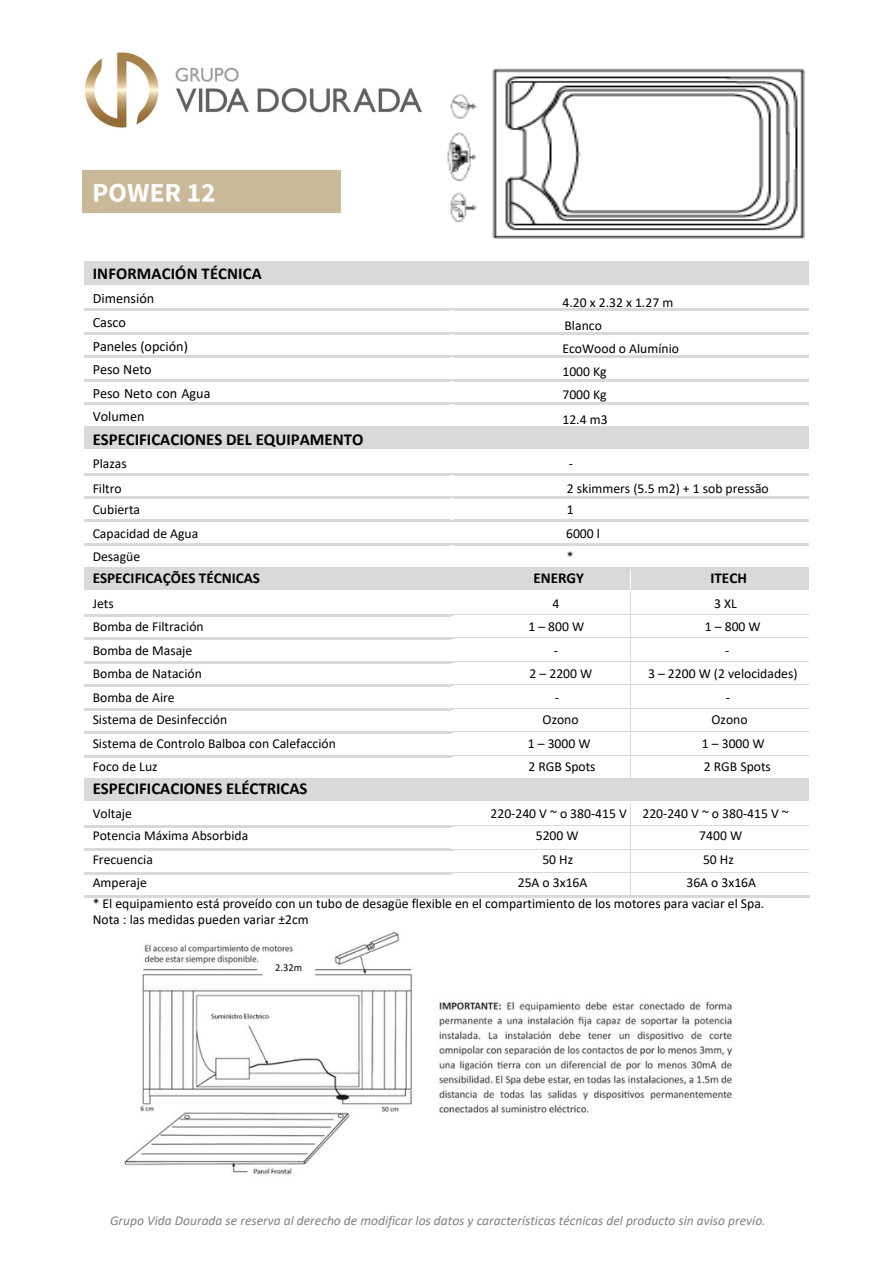
<style>
.page{position:relative;width:894px;height:1264px;background:#fff}
.page>*{position:absolute;margin:0;border:0;box-sizing:border-box;transform-origin:0 0}
.t1{font:700 16.8px "Calibri";color:#000}
.t2{font:700 16.5px "Calibri";letter-spacing:.01em;color:#000}
.t3{font:700 15.15px "Calibri";color:#000}
.t4{font:14.1px/23.5px "Calibri";color:#000}
.t5{font:13.65px/22.8px "Calibri";color:#000}
.t6{font:italic 13.5px "Calibri";color:#808080}
.t7{font:10.5px "Calibri";color:#000}
</style>
<div class="page">
<img style="left:124px;top:932px;width:609px;height:243px">
<div style="left:84px;top:264px;width:724px;height:21px;background:#d9d9d9"></div>
<hr style="left:84px;top:261px;width:724px;height:3px;background:#d9d9d9">
<hr style="left:84px;top:308px;width:367px;height:3px;background:#d9d9d9">
<hr style="left:453px;top:308px;width:355px;height:3px;background:#d9d9d9">
<hr style="left:84px;top:332px;width:367px;height:2px;background:#d9d9d9">
<hr style="left:453px;top:332px;width:355px;height:2px;background:#d9d9d9">
<hr style="left:84px;top:355px;width:367px;height:2px;background:#d9d9d9">
<hr style="left:453px;top:355px;width:355px;height:2px;background:#d9d9d9">
<hr style="left:84px;top:379px;width:367px;height:2px;background:#d9d9d9">
<hr style="left:453px;top:379px;width:355px;height:2px;background:#d9d9d9">
<hr style="left:84px;top:402px;width:367px;height:2px;background:#d9d9d9">
<hr style="left:453px;top:402px;width:355px;height:2px;background:#d9d9d9">
<div style="left:84px;top:428px;width:724px;height:21px;background:#d9d9d9"></div>
<hr style="left:84px;top:426px;width:367px;height:2px;background:#d9d9d9">
<hr style="left:453px;top:426px;width:355px;height:2px;background:#d9d9d9">
<hr style="left:84px;top:473px;width:367px;height:2px;background:#d9d9d9">
<hr style="left:453px;top:473px;width:355px;height:2px;background:#d9d9d9">
<hr style="left:84px;top:496px;width:367px;height:2px;background:#d9d9d9">
<hr style="left:453px;top:496px;width:355px;height:2px;background:#d9d9d9">
<hr style="left:84px;top:520px;width:367px;height:2px;background:#d9d9d9">
<hr style="left:453px;top:520px;width:355px;height:2px;background:#d9d9d9">
<hr style="left:84px;top:543px;width:367px;height:2px;background:#d9d9d9">
<hr style="left:453px;top:543px;width:355px;height:2px;background:#d9d9d9">
<div style="left:84px;top:569px;width:384px;height:21px;background:#d9d9d9"></div>
<div style="left:468px;top:569px;width:162px;height:21px;background:#d9d9d9"></div>
<div style="left:630px;top:569px;width:178px;height:21px;background:#d9d9d9"></div>
<hr style="left:84px;top:567px;width:367px;height:2px;background:#d9d9d9">
<svg style="left:451px;top:567px;width:19px;height:2px"></svg>
<hr style="left:470px;top:567px;width:160px;height:2px;background:#d9d9d9">
<hr style="left:632px;top:567px;width:176px;height:2px;background:#d9d9d9">
<hr style="left:84px;top:614px;width:367px;height:2px;background:#d9d9d9">
<hr style="left:453px;top:614px;width:177px;height:1px;background:#d9d9d9">
<hr style="left:630px;top:614px;width:178px;height:1px;background:#d9d9d9">
<hr style="left:84px;top:637px;width:367px;height:2px;background:#d9d9d9">
<hr style="left:453px;top:637px;width:177px;height:1px;background:#d9d9d9">
<hr style="left:630px;top:637px;width:178px;height:1px;background:#d9d9d9">
<hr style="left:84px;top:661px;width:367px;height:2px;background:#d9d9d9">
<hr style="left:453px;top:661px;width:177px;height:1px;background:#d9d9d9">
<hr style="left:630px;top:661px;width:178px;height:1px;background:#d9d9d9">
<hr style="left:84px;top:684px;width:367px;height:2px;background:#d9d9d9">
<hr style="left:453px;top:684px;width:177px;height:1px;background:#d9d9d9">
<hr style="left:630px;top:684px;width:178px;height:1px;background:#d9d9d9">
<hr style="left:84px;top:708px;width:367px;height:2px;background:#d9d9d9">
<hr style="left:453px;top:708px;width:177px;height:1px;background:#d9d9d9">
<hr style="left:630px;top:708px;width:178px;height:1px;background:#d9d9d9">
<hr style="left:84px;top:731px;width:367px;height:2px;background:#d9d9d9">
<hr style="left:453px;top:731px;width:177px;height:1px;background:#d9d9d9">
<hr style="left:630px;top:731px;width:178px;height:1px;background:#d9d9d9">
<hr style="left:84px;top:755px;width:367px;height:2px;background:#d9d9d9">
<hr style="left:453px;top:755px;width:177px;height:1px;background:#d9d9d9">
<hr style="left:630px;top:755px;width:178px;height:1px;background:#d9d9d9">
<div style="left:84px;top:780px;width:368px;height:21px;background:#d9d9d9"></div>
<div style="left:452px;top:780px;width:356px;height:21px;background:#d9d9d9"></div>
<hr style="left:84px;top:778px;width:367px;height:2px;background:#d9d9d9">
<hr style="left:455px;top:778px;width:175px;height:2px;background:#d9d9d9">
<svg style="left:630px;top:567px;width:2px;height:213px"></svg>
<hr style="left:632px;top:778px;width:176px;height:2px;background:#d9d9d9">
<hr style="left:84px;top:825px;width:367px;height:2px;background:#d9d9d9">
<hr style="left:453px;top:825px;width:177px;height:1px;background:#d9d9d9">
<hr style="left:630px;top:825px;width:178px;height:1px;background:#d9d9d9">
<hr style="left:84px;top:848px;width:367px;height:3px;background:#d9d9d9">
<hr style="left:453px;top:848px;width:177px;height:1px;background:#d9d9d9">
<hr style="left:630px;top:848px;width:178px;height:1px;background:#d9d9d9">
<hr style="left:84px;top:872px;width:367px;height:2px;background:#d9d9d9">
<hr style="left:453px;top:872px;width:177px;height:1px;background:#d9d9d9">
<hr style="left:630px;top:872px;width:178px;height:1px;background:#d9d9d9">
<hr style="left:84px;top:895px;width:367px;height:3px;background:#d9d9d9">
<hr style="left:453px;top:895px;width:177px;height:3px;background:#d9d9d9">
<svg style="left:630px;top:804px;width:2px;height:94px"></svg>
<hr style="left:632px;top:895px;width:175px;height:3px;background:#d9d9d9">
<div style="left:82px;top:170px;width:259px;height:42px;background:#cab998"></div>
<img style="left:94px;top:183px;width:121px;height:19px">
<div style="left:263px;top:956px;width:51px;height:23px;background:#fff"></div>
<svg style="left:804px;top:184px;width:1px;height:13px"></svg>
<img style="left:492px;top:68px;width:312px;height:170px">
<img style="left:447px;top:94px;width:30px;height:128px">
<img style="left:85px;top:52px;width:337px;height:76px">
<p class="t2" style="left:93px;top:266px;width:170px">INFORMACIÓN TÉCNICA</p>
<p class="t4" style="left:93px;top:288px;width:119px">Dimensión<br>Casco<br>Paneles (opción)<br>Peso Neto<br>Peso Neto con Agua<br>Volumen</p>
<p class="t5" style="left:562px;top:293px;width:118px">4.20 x 2.32 x 1.27 m<br>Blanco<br>EcoWood o Alumínio<br>1000 Kg<br>7000 Kg</p>
<p class="t5" style="left:562px;top:409px;width:47px">12.4 m3</p>
<p class="t1" style="left:93px;top:432px;width:272px">ESPECIFICACIONES DEL EQUIPAMENTO</p>
<p class="t5" style="left:93px;top:453px;width:35px">Plazas</p>
<p class="t5" style="left:568px;top:453px;width:6px">-</p>
<p class="t5" style="left:93px;top:478px;width:31px">Filtro</p>
<p class="t5" style="left:566px;top:478px;width:203px">2 skimmers (5.5 m2) + 1 sob pressão</p>
<p class="t5" style="left:93px;top:499px;width:49px">Cubierta</p>
<p class="t5" style="left:566px;top:499px;width:8px">1</p>
<p class="t5" style="left:93px;top:522px;width:107px">Capacidad de Agua</p>
<p class="t5" style="left:566px;top:522px;width:35px">6000 l</p>
<p class="t5" style="left:93px;top:546px;width:49px">Desagüe</p>
<p class="t5" style="left:566px;top:546px;width:8px">*</p>
<p class="t3" style="left:93px;top:571px;width:169px">ESPECIFICAÇÕES TÉCNICAS</p>
<p class="t3" style="left:533px;top:571px;width:52px">ENERGY</p>
<p class="t3" style="left:710px;top:571px;width:38px">ITECH</p>
<p class="t5" style="left:93px;top:593px;width:23px">Jets</p>
<p class="t5" style="left:552px;top:593px;width:8px">4</p>
<p class="t5" style="left:713px;top:593px;width:24px">3 XL</p>
<p class="t5" style="left:93px;top:616px;width:113px">Bomba de Filtración</p>
<p class="t5" style="left:528px;top:616px;width:57px">1 – 800 W</p>
<p class="t5" style="left:704px;top:616px;width:57px">1 – 800 W</p>
<p class="t5" style="left:93px;top:640px;width:101px">Bomba de Masaje</p>
<p class="t5" style="left:554px;top:640px;width:6px">-</p>
<p class="t5" style="left:724px;top:640px;width:6px">-</p>
<p class="t5" style="left:93px;top:662px;width:111px">Bomba de Natación</p>
<p class="t5" style="left:529px;top:662px;width:64px">2 – 2200 W</p>
<p class="t5" style="left:648px;top:662px;width:151px">3 – 2200 W (2 velocidades)</p>
<p class="t5" style="left:93px;top:686px;width:83px">Bomba de Aire</p>
<p class="t5" style="left:554px;top:686px;width:6px">-</p>
<p class="t5" style="left:725px;top:686px;width:6px">-</p>
<p class="t5" style="left:93px;top:709px;width:136px">Sistema de Desinfección</p>
<p class="t5" style="left:542px;top:709px;width:38px">Ozono</p>
<p class="t5" style="left:711px;top:709px;width:38px">Ozono</p>
<p class="t5" style="left:93px;top:733px;width:245px">Sistema de Controlo Balboa con Calefacción</p>
<p class="t5" style="left:527px;top:733px;width:64px">1 – 3000 W</p>
<p class="t5" style="left:701px;top:733px;width:64px">1 – 3000 W</p>
<p class="t5" style="left:93px;top:756px;width:66px">Foco de Luz</p>
<p class="t5" style="left:528px;top:756px;width:69px">2 RGB Spots</p>
<p class="t5" style="left:703px;top:756px;width:69px">2 RGB Spots</p>
<p class="t1" style="left:93px;top:781px;width:216px">ESPECIFICACIONES ELÉCTRICAS</p>
<p class="t5" style="left:93px;top:802px;width:41px">Voltaje</p>
<p class="t5" style="left:490px;top:802px;width:299px">220-240 V ~ o 380-415 V 220-240 V ~ o 380-415 V ~</p>
<p class="t5" style="left:93px;top:825px;width:157px">Potencia Máxima Absorbida</p>
<p class="t5" style="left:535px;top:825px;width:44px">5200 W</p>
<p class="t5" style="left:699px;top:825px;width:44px">7400 W</p>
<p class="t5" style="left:93px;top:849px;width:62px">Frecuencia</p>
<p class="t5" style="left:542px;top:849px;width:32px">50 Hz</p>
<p class="t5" style="left:702px;top:849px;width:32px">50 Hz</p>
<p class="t5" style="left:93px;top:872px;width:56px">Amperaje</p>
<p class="t5" style="left:517px;top:872px;width:71px">25A o 3x16A</p>
<p class="t5" style="left:93px;top:873px;width:673px;line-height:20.5px;text-indent:593px">36A o 3x16A * El equipamiento está proveído con un tubo de desagüe flexible en el compartimiento de los motores para vaciar el Spa.</p>
<p class="t5" style="left:93px;top:908px;width:217px">Nota : las medidas pueden variar ±2cm</p>
<p class="t7" style="left:275px;top:963px;width:28px">2.32m</p>
<p class="t6" style="left:110px;top:1214px;width:657px">Grupo Vida Dourada se reserva al derecho de modificar los datos y características técnicas del producto sin aviso previo.</p>
</div>
